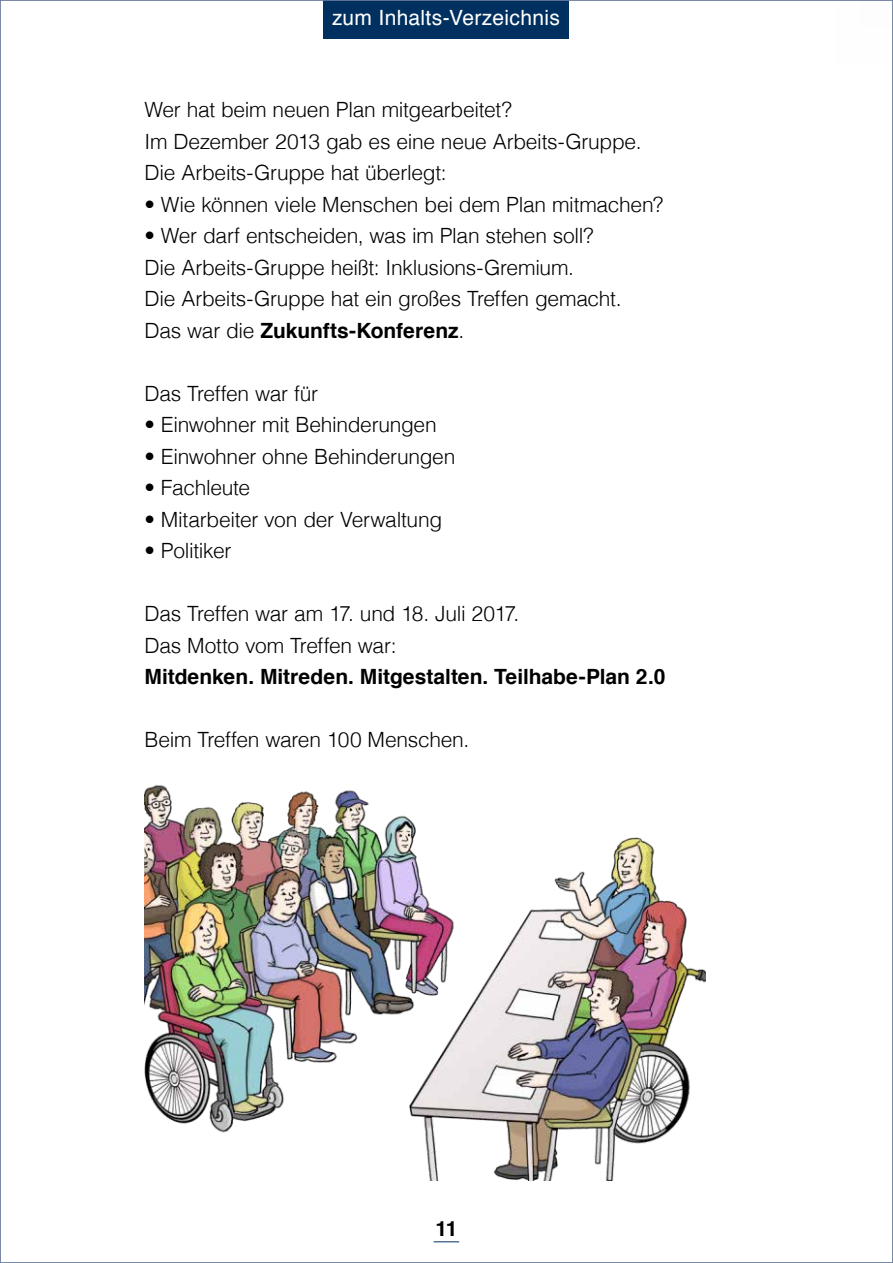
<style>
.page{position:relative;width:893px;height:1263px;background:#fff}
.page>*{position:absolute;margin:0;border:0;box-sizing:border-box;transform-origin:0 0}
.t1{font:300 21px/31.5px "Helvetica";letter-spacing:-.015em;color:#000}
.t2{font:700 21px "Helvetica";color:#000}
.t3{font:21px "Helvetica";letter-spacing:.015em;color:#fff}
.s1{font-weight:700}
</style>
<div class="page">
<svg style="left:434px;top:1241px;width:25px;height:1px"></svg>
<div style="left:835px;top:0;width:58px;height:64px;background:#fbfbfb"></div>
<div style="left:323px;top:0;width:246px;height:38px;background:#00305f"></div>
<img style="left:145px;top:785px;width:561px;height:395px">
<p class="t3" style="left:332px;top:2px;width:229px">zum Inhalts-Verzeichnis</p>
<p class="t1" style="left:145px;top:92px;width:498px">Wer hat beim neuen Plan mitgearbeitet?<br>Im Dezember 2013 gab es eine neue Arbeits-Gruppe.<br>Die Arbeits-Gruppe hat überlegt:</p>
<p class="t1" style="left:145px;top:187px;width:520px">• Wie können viele Menschen bei dem Plan mitmachen?</p>
<p class="t1" style="left:145px;top:218px;width:478px">• Wer darf entscheiden, was im Plan stehen soll?<br>Die Arbeits-Gruppe heißt: Inklusions-Gremium.<br>Die Arbeits-Gruppe hat ein großes Treffen gemacht.<br>Das war die <span class="s1">Zukunfts-Konferenz</span>.</p>
<p class="t1" style="left:145px;top:376px;width:175px">Das Treffen war für</p>
<p class="t1" style="left:145px;top:407px;width:294px">• Einwohner mit Behinderungen</p>
<p class="t1" style="left:145px;top:439px;width:312px">• Einwohner ohne Behinderungen</p>
<p class="t1" style="left:145px;top:470px;width:107px">• Fachleute</p>
<p class="t1" style="left:145px;top:502px;width:299px">• Mitarbeiter von der Verwaltung</p>
<p class="t1" style="left:145px;top:533px;width:88px">• Politiker</p>
<p class="t1" style="left:145px;top:596px;width:376px">Das Treffen war am 17. und 18. Juli 2017.<br>Das Motto vom Treffen war:</p>
<p class="t2" style="left:145px;top:660px;width:522px">Mitdenken. Mitreden. Mitgestalten. Teilhabe-Plan 2.0</p>
<p class="t1" style="left:145px;top:722px;width:326px">Beim Treffen waren 100 Menschen.</p>
<p class="t2" style="left:435px;top:1211px;width:24px">11</p>
</div>
